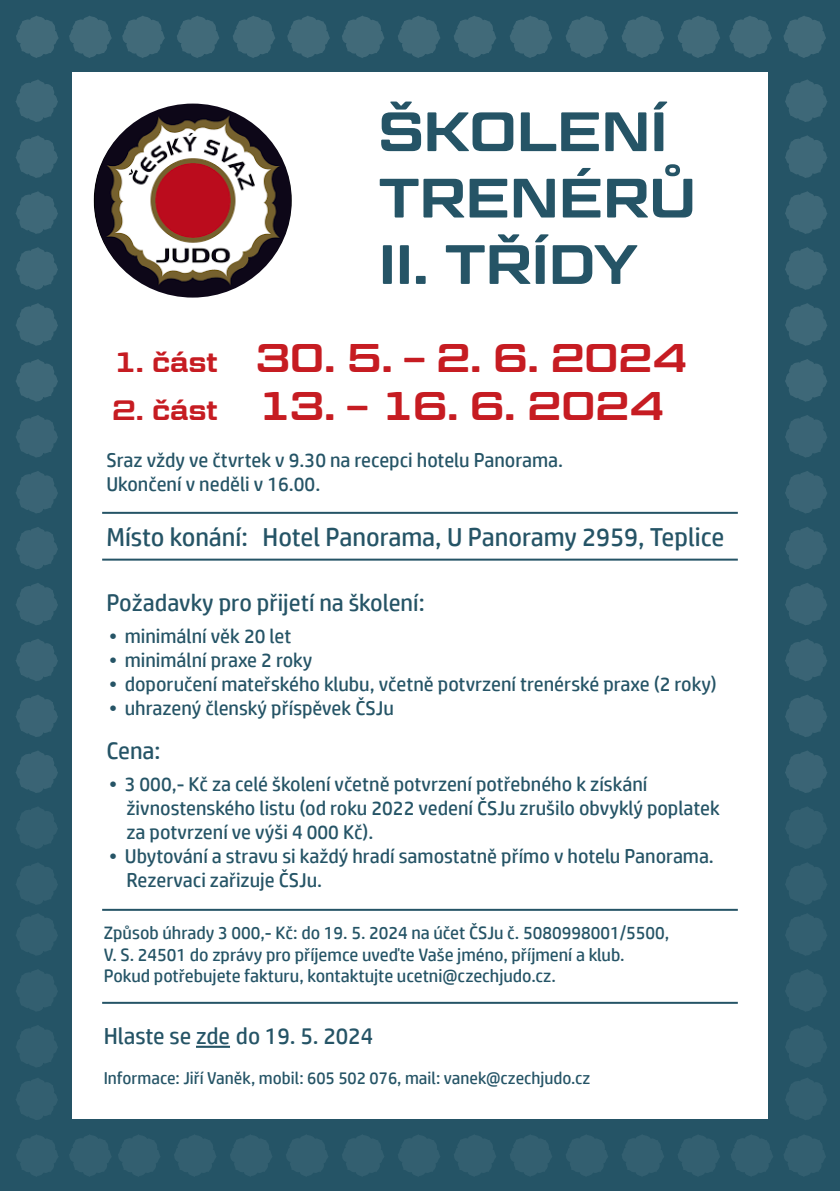
<style>
.page{position:relative;width:840px;height:1191px;background:#fff}
.page>*{position:absolute;margin:0;border:0;box-sizing:border-box;transform-origin:0 0}
.t1{font:600 55.4px "Geom Graphic W03";color:#255466}
.t2{font:600 40px "Geom Graphic W03";color:#c61c22}
.t3{font:26px "HP Simplified";color:#255466}
.t4{font:24px "HP Simplified";color:#255466}
.t5{font:23.2px "HP Simplified";color:#255466}
.t6{font:20px/24px "HP Simplified";color:#255466}
.t7{font:18px "HP Simplified";color:#255466}
.t8{font:17.2px "HP Simplified";color:#255466}
.s1{font-size:28px}
.s2{font-family:"Futura TOT"}
</style>
<div class="page">
<div style="left:0;top:0;width:839px;height:1191px;background:#255466"></div>
<div style="left:72px;top:72px;width:695px;height:1047px;background:#fff"></div>
<svg style="left:16px;top:16px;width:43px;height:42px"></svg>
<svg style="left:16px;top:1135px;width:42px;height:41px"></svg>
<svg style="left:785px;top:863px;width:42px;height:42px"></svg>
<svg style="left:16px;top:863px;width:42px;height:42px"></svg>
<svg style="left:785px;top:1025px;width:42px;height:42px"></svg>
<svg style="left:16px;top:1025px;width:42px;height:42px"></svg>
<svg style="left:785px;top:1078px;width:42px;height:42px"></svg>
<svg style="left:16px;top:1078px;width:42px;height:42px"></svg>
<svg style="left:69px;top:16px;width:43px;height:42px"></svg>
<svg style="left:69px;top:1135px;width:42px;height:41px"></svg>
<svg style="left:785px;top:807px;width:42px;height:42px"></svg>
<svg style="left:16px;top:807px;width:42px;height:42px"></svg>
<svg style="left:785px;top:969px;width:42px;height:42px"></svg>
<svg style="left:16px;top:970px;width:42px;height:41px"></svg>
<svg style="left:122px;top:16px;width:43px;height:42px"></svg>
<svg style="left:118px;top:1135px;width:42px;height:41px"></svg>
<svg style="left:785px;top:751px;width:42px;height:42px"></svg>
<svg style="left:16px;top:751px;width:42px;height:42px"></svg>
<svg style="left:785px;top:913px;width:42px;height:42px"></svg>
<svg style="left:16px;top:914px;width:42px;height:41px"></svg>
<svg style="left:177px;top:16px;width:42px;height:42px"></svg>
<svg style="left:174px;top:1135px;width:42px;height:41px"></svg>
<svg style="left:785px;top:695px;width:42px;height:42px"></svg>
<svg style="left:16px;top:695px;width:42px;height:42px"></svg>
<svg style="left:233px;top:16px;width:42px;height:42px"></svg>
<svg style="left:230px;top:1135px;width:42px;height:41px"></svg>
<svg style="left:785px;top:639px;width:42px;height:42px"></svg>
<svg style="left:16px;top:639px;width:42px;height:42px"></svg>
<svg style="left:287px;top:16px;width:43px;height:42px"></svg>
<svg style="left:286px;top:1135px;width:42px;height:41px"></svg>
<svg style="left:785px;top:583px;width:42px;height:42px"></svg>
<svg style="left:16px;top:583px;width:42px;height:42px"></svg>
<svg style="left:342px;top:16px;width:42px;height:42px"></svg>
<svg style="left:342px;top:1135px;width:42px;height:41px"></svg>
<svg style="left:785px;top:527px;width:42px;height:42px"></svg>
<svg style="left:16px;top:527px;width:42px;height:42px"></svg>
<svg style="left:398px;top:16px;width:42px;height:42px"></svg>
<svg style="left:398px;top:1135px;width:42px;height:41px"></svg>
<svg style="left:785px;top:471px;width:42px;height:42px"></svg>
<svg style="left:16px;top:471px;width:42px;height:42px"></svg>
<svg style="left:454px;top:16px;width:42px;height:42px"></svg>
<svg style="left:454px;top:1135px;width:42px;height:41px"></svg>
<svg style="left:785px;top:415px;width:42px;height:43px"></svg>
<svg style="left:16px;top:415px;width:42px;height:42px"></svg>
<svg style="left:510px;top:16px;width:42px;height:42px"></svg>
<svg style="left:510px;top:1135px;width:42px;height:41px"></svg>
<svg style="left:785px;top:359px;width:42px;height:43px"></svg>
<svg style="left:16px;top:359px;width:42px;height:43px"></svg>
<svg style="left:566px;top:16px;width:42px;height:42px"></svg>
<svg style="left:566px;top:1135px;width:42px;height:41px"></svg>
<svg style="left:785px;top:303px;width:42px;height:43px"></svg>
<svg style="left:16px;top:303px;width:42px;height:43px"></svg>
<svg style="left:622px;top:16px;width:42px;height:42px"></svg>
<svg style="left:622px;top:1135px;width:42px;height:41px"></svg>
<svg style="left:785px;top:247px;width:42px;height:43px"></svg>
<svg style="left:16px;top:247px;width:42px;height:43px"></svg>
<svg style="left:678px;top:16px;width:41px;height:42px"></svg>
<svg style="left:678px;top:1135px;width:41px;height:41px"></svg>
<svg style="left:785px;top:191px;width:42px;height:43px"></svg>
<svg style="left:16px;top:191px;width:42px;height:43px"></svg>
<svg style="left:729px;top:16px;width:42px;height:42px"></svg>
<svg style="left:731px;top:1135px;width:42px;height:41px"></svg>
<svg style="left:785px;top:135px;width:42px;height:43px"></svg>
<svg style="left:16px;top:135px;width:42px;height:43px"></svg>
<svg style="left:783px;top:16px;width:42px;height:42px"></svg>
<svg style="left:784px;top:1135px;width:41px;height:41px"></svg>
<svg style="left:785px;top:79px;width:42px;height:43px"></svg>
<svg style="left:16px;top:80px;width:42px;height:42px"></svg>
<img style="left:95px;top:105px;width:195px;height:191px">
<hr style="left:196px;top:1045px;width:34px;height:2px;background:#255466">
<hr style="left:102px;top:909px;width:635px;height:2px;background:#255466">
<hr style="left:102px;top:558px;width:635px;height:2px;background:#255466">
<hr style="left:102px;top:512px;width:635px;height:2px;background:#255466">
<hr style="left:102px;top:1001px;width:635px;height:2px;background:#255466">
<p class="t1" style="left:378px;top:98px;width:290px">ŠKOLENÍ</p>
<p class="t1" style="left:378px;top:164px;width:318px">TRENÉRŮ</p>
<p class="t1" style="left:378px;top:230px;width:260px">II. TŘÍDY</p>
<p class="t2" style="left:112px;top:333px;width:575px"><span class="s1">1. část</span> 30. 5. – 2. 6. 2024</p>
<p class="t2" style="left:112px;top:381px;width:552px"><span class="s1">2. část</span> 13. – 16. 6. 2024</p>
<p class="t6" style="left:106px;top:448px;width:458px">Sraz vždy ve čtvrtek v 9.30 na recepci hotelu Panorama.</p>
<p class="t6" style="left:106px;top:472px;width:215px">Ukončení v neděli v 16.00.</p>
<p class="t3" style="left:106px;top:522px;width:619px">Místo konání: Hotel Panorama, U Panoramy 2959, Teplice</p>
<p class="t4" style="left:106px;top:589px;width:319px">Požadavky pro přijetí na školení:</p>
<p class="t6" style="left:106px;top:624px;width:186px"><span class="s2">•</span> minimální věk 20 let</p>
<p class="t6" style="left:106px;top:648px;width:207px"><span class="s2">•</span> minimální praxe 2 roky</p>
<p class="t6" style="left:106px;top:672px;width:611px"><span class="s2">•</span> doporučení mateřského klubu, včetně potvrzení trenérské praxe (2 roky)</p>
<p class="t6" style="left:106px;top:696px;width:289px"><span class="s2">•</span> uhrazený členský příspěvek ČSJu</p>
<p class="t4" style="left:106px;top:737px;width:56px">Cena:</p>
<p class="t6" style="left:126px;top:772px;width:594px;text-indent:-20px"><span class="s2">•</span> 3 000,- Kč za celé školení včetně potvrzení potřebného k získání živnostenského listu (od roku 2022 vedení ČSJu zrušilo obvyklý poplatek</p>
<p class="t6" style="left:126px;top:820px;width:248px">za potvrzení ve výši 4 000 Kč).</p>
<p class="t6" style="left:126px;top:844px;width:588px;text-indent:-20px"><span class="s2">•</span> Ubytování a stravu si každý hradí samostatně přímo v hotelu Panorama.<br>Rezervaci zařizuje ČSJu.</p>
<p class="t7" style="left:104px;top:922px;width:567px">Způsob úhrady 3 000,- Kč: do 19. 5. 2024 na účet ČSJu č. 5080998001/5500,</p>
<p class="t7" style="left:104px;top:944px;width:522px">V. S. 24501 do zprávy pro příjemce uveďte Vaše jméno, příjmení a klub.</p>
<p class="t7" style="left:104px;top:965px;width:453px">Pokud potřebujete fakturu, kontaktujte ucetni@czechjudo.cz.</p>
<p class="t5" style="left:104px;top:1023px;width:271px">Hlaste se zde do 19. 5. 2024</p>
<p class="t8" style="left:104px;top:1068px;width:488px">Informace: Jiří Vaněk, mobil: 605 502 076, mail: vanek@czechjudo.cz</p>
</div>
